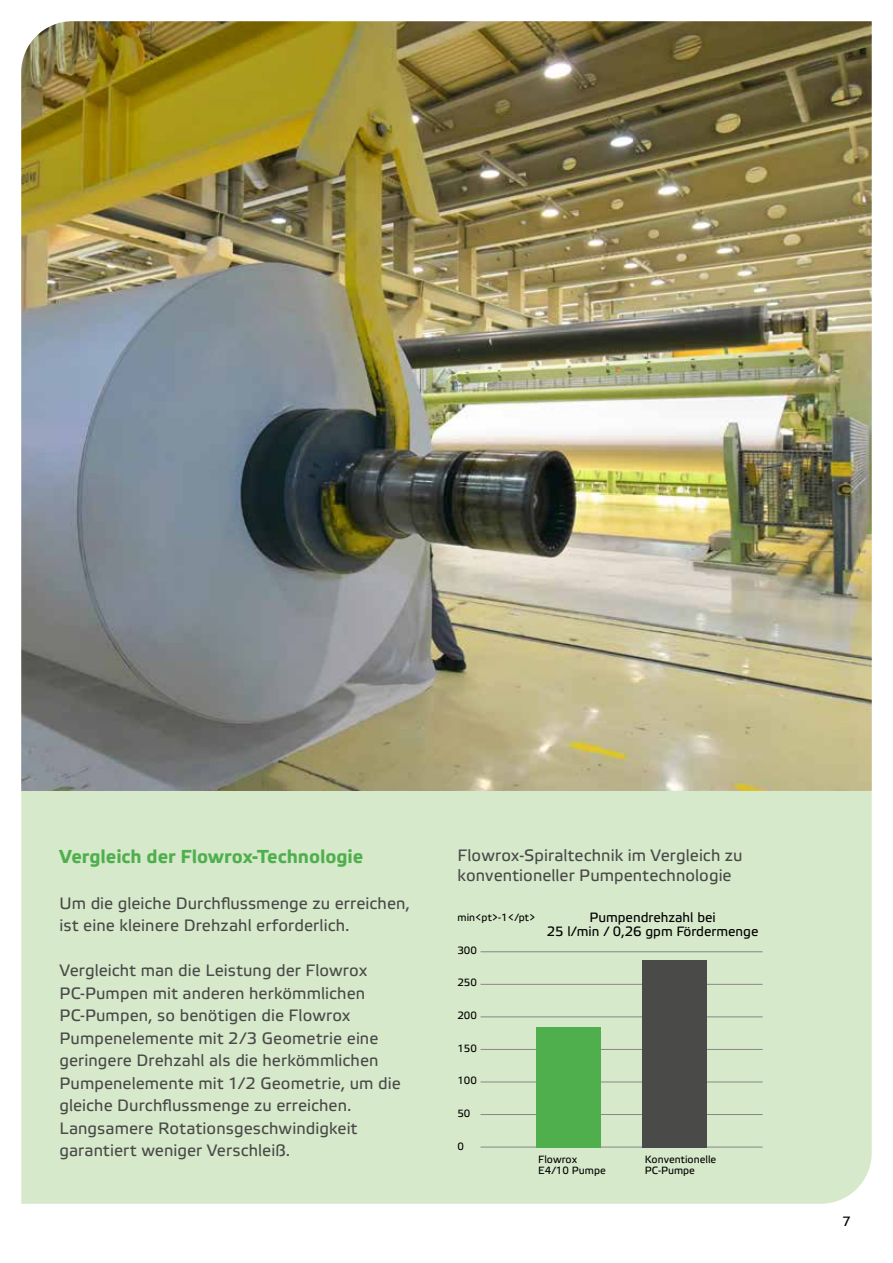
<style>
.page{position:relative;width:893px;height:1263px;background:#fff}
.page>*{position:absolute;margin:0;border:0;box-sizing:border-box;transform-origin:0 0}
.t1{font:700 18.75px "Etelka Text Pro";color:#4faf4d}
.t2{font:16.5px/22.5px "Etelka Text Pro";letter-spacing:.005em;color:#4a4a49}
.t3{font:13.5px/13.5px "Etelka Text Pro";color:#000;text-align:center}
.t4{font:10.5px/10.5px "Etelka Text Pro";color:#000}
</style>
<div class="page">
<div style="left:21px;top:791px;width:851px;height:413px;background:#d7e9cb"></div>
<img style="left:21px;top:21px;width:851px;height:770px">
<hr style="left:480px;top:951px;width:283px;height:1px;background:#878787">
<hr style="left:480px;top:984px;width:283px;height:1px;background:#878787">
<hr style="left:480px;top:1016px;width:283px;height:1px;background:#878787">
<hr style="left:480px;top:1049px;width:283px;height:1px;background:#878787">
<hr style="left:480px;top:1081px;width:283px;height:1px;background:#878787">
<hr style="left:480px;top:1114px;width:283px;height:1px;background:#878787">
<hr style="left:480px;top:1147px;width:283px;height:1px;background:#878787">
<div style="left:536px;top:1027px;width:64px;height:120px;background:#4faf4d"></div>
<div style="left:643px;top:959px;width:64px;height:188px;background:#4a4a49"></div>
<p class="t1" style="left:60px;top:846px;width:305px">Vergleich der Flowrox-Technologie</p>
<p class="t2" style="left:60px;top:893px;width:352px">Um die gleiche Durchflussmenge zu erreichen, ist eine kleinere Drehzahl erforderlich.</p>
<p class="t2" style="left:60px;top:960px;width:343px">Vergleicht man die Leistung der Flowrox PC-Pumpen mit anderen herkömmlichen PC-Pumpen, so benötigen die Flowrox Pumpenelemente mit 2/3 Geometrie eine geringere Drehzahl als die herkömmlichen Pumpenelemente mit 1/2 Geometrie, um die gleiche Durchflussmenge zu erreichen.<br>Langsamere Rotationsgeschwindigkeit garantiert weniger Verschleiß.</p>
<p class="t2" style="left:458px;top:847px;width:286px;line-height:19.5px">Flowrox-Spiraltechnik im Vergleich zu konventioneller Pumpentechnologie</p>
<p class="t4" style="left:458px;top:913px;width:79px">min&lt;pt&gt;-1&lt;/pt&gt;</p>
<p class="t4" style="left:458px;top:945px;width:21px">300</p>
<p class="t4" style="left:458px;top:978px;width:21px">250</p>
<p class="t4" style="left:458px;top:1011px;width:21px">200</p>
<p class="t4" style="left:458px;top:1043px;width:21px">150</p>
<p class="t4" style="left:458px;top:1076px;width:21px">100</p>
<p class="t4" style="left:458px;top:1109px;width:14px">50</p>
<p class="t4" style="left:458px;top:1141px;width:8px">0</p>
<p class="t4" style="left:538px;top:1155px;width:69px">Flowrox<br>E4/10 Pumpe</p>
<p class="t4" style="left:645px;top:1155px;width:73px">Konventionelle<br>PC-Pumpe</p>
<p class="t3" style="left:547px;top:912px;width:213px">Pumpendrehzahl bei<br>25 l/min / 0,26 gpm Fördermenge</p>
<p class="t3" style="left:842px;top:1215px;width:10px">7</p>
</div>
